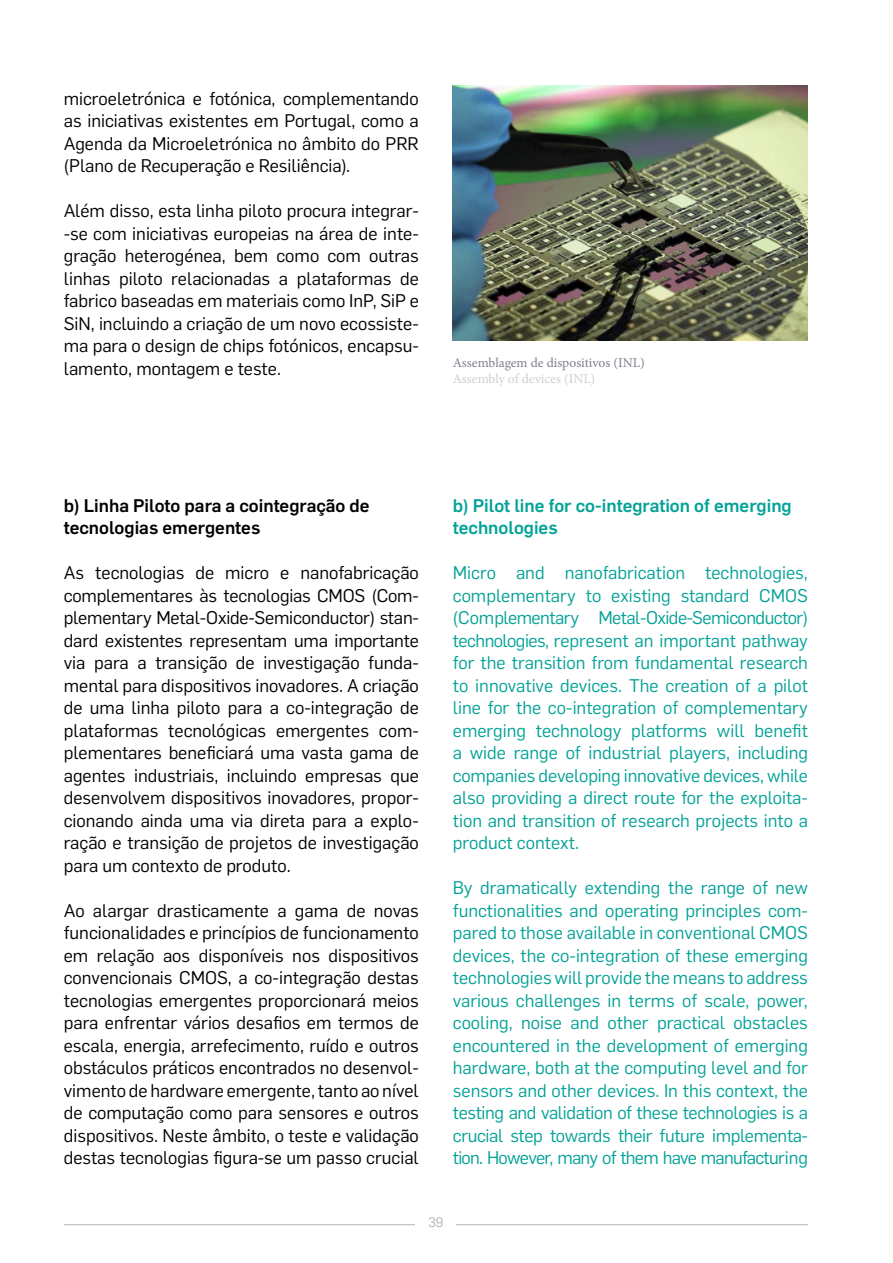
<style>
.page{position:relative;width:893px;height:1263px;background:#fff}
.page>*{position:absolute;margin:0;border:0;box-sizing:border-box;transform-origin:0 0}
.t1{font:18px/22.5px "Flama";color:#000;text-align:justify}
.t2{font:18px/22.5px "Flama";letter-spacing:-.01em;color:#03a297;text-align:justify}
.t3{font:500 18px/22.5px "Flama";color:#000}
.t4{font:500 18px/22.5px "Flama";color:#03a297}
.t5{font:13.5px "Minion Pro";color:#7f808f}
.t6{font:13.5px "Minion Pro";color:#cfcfcf}
.t7{font:13.5px "Flama";color:#b1b3b3}
</style>
<div class="page">
<hr style="left:64px;top:1224px;width:744px;height:1px;background:#b1b3b3">
<div style="left:416px;top:1212px;width:40px;height:26px;background:#fff"></div>
<img style="left:453px;top:85px;width:355px;height:255px">
<p class="t1" style="left:64px;top:86px;width:357px">microeletrónica e fotónica, complementando as iniciativas existentes em Portugal, como a Agenda da Microeletrónica no âmbito do PRR (Plano de Recuperação e Resiliência).</p>
<p class="t1" style="left:64px;top:199px;width:357px">Além disso, esta linha piloto procura integrar--se com iniciativas europeias na área de inte&shy;gração heterogénea, bem como com outras linhas piloto relacionadas a plataformas de fabrico baseadas em materiais como InP, SiP e SiN, incluindo a criação de um novo ecossiste&shy;ma para o design de chips fotónicos, encapsu&shy;lamento, montagem e teste.</p>
<p class="t5" style="left:453px;top:354px;width:193px">Assemblagem de dispositivos (INL)</p>
<p class="t6" style="left:453px;top:370px;width:144px">Assembly of devices (INL)</p>
<p class="t3" style="left:64px;top:493px;width:307px">b) Linha Piloto para a cointegração de tecnologias emergentes</p>
<p class="t1" style="left:64px;top:561px;width:357px">As tecnologias de micro e nanofabricação complementares às tecnologias CMOS (Com&shy;plementary Metal-Oxide-Semiconductor) stan&shy;dard existentes representam uma importante via para a transição de investigação funda&shy;mental para dispositivos inovadores. A criação de uma linha piloto para a co-integração de plataformas tecnológicas emergentes com&shy;plementares beneficiará uma vasta gama de agentes industriais, incluindo empresas que desenvolvem dispositivos inovadores, propor&shy;cionando ainda uma via direta para a explo&shy;ração e transição de projetos de investigação para um contexto de produto.</p>
<p class="t1" style="left:64px;top:898px;width:357px">Ao alargar drasticamente a gama de novas funcionalidades e princípios de funcionamento em relação aos disponíveis nos dispositivos convencionais CMOS, a co-integração destas tecnologias emergentes proporcionará meios para enfrentar vários desafios em termos de escala, energia, arrefecimento, ruído e outros obstáculos práticos encontrados no desenvol&shy;vimento de hardware emergente, tanto ao nível de computação como para sensores e outros dispositivos. Neste âmbito, o teste e validação destas tecnologias figura-se um passo crucial</p>
<p class="t4" style="left:453px;top:493px;width:340px">b) Pilot line for co-integration of emerging technologies</p>
<p class="t2" style="left:453px;top:561px;width:357px">Micro and nanofabrication technologies, complementary to existing standard CMOS (Complementary Metal-Oxide-Semiconductor) technologies, represent an important pathway for the transition from fundamental research to innovative devices. The creation of a pilot line for the co-integration of complementary emerging technology platforms will benefit a wide range of industrial players, including companies developing innovative devices, while also providing a direct route for the exploita&shy;tion and transition of research projects into a product context.</p>
<p class="t2" style="left:453px;top:876px;width:357px">By dramatically extending the range of new functionalities and operating principles com&shy;pared to those available in conventional CMOS devices, the co-integration of these emerging technologies will provide the means to address various challenges in terms of scale, power, cooling, noise and other practical obstacles encountered in the development of emerging hardware, both at the computing level and for sensors and other devices. In this context, the testing and validation of these technologies is a crucial step towards their future implementa&shy;tion. However, many of them have manufacturing</p>
<p class="t7" style="left:428px;top:1212px;width:16px">39</p>
</div>
